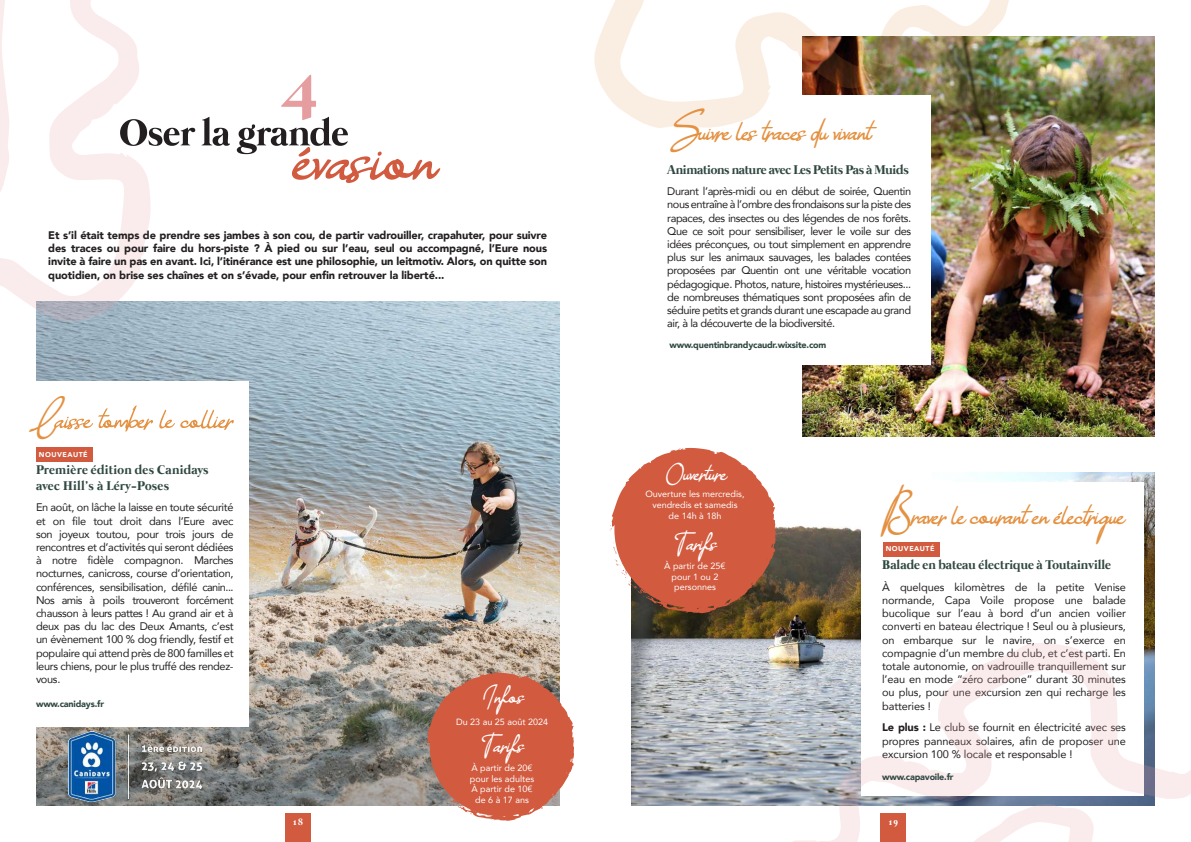
<style>
.page{position:relative;width:1191px;height:842px;background:#fff}
.page>*{position:absolute;margin:0;border:0;box-sizing:border-box;transform-origin:0 0}
.t1{font:700 67px "Mermaid";color:#e69da0}
.t2{font:44px "Photograph";color:#e49141}
.t3{font:32px "Photograph";letter-spacing:-.015em;color:#e49141}
.t4{font:25px/48.7px "Photograph";color:#fff}
.t5{font:700 13px/15.6px "Mermaid";letter-spacing:.02em;color:#304842}
.t6{font:700 13px "Mermaid";letter-spacing:-.02em;color:#304842}
.t7{font:700 13px "Mermaid";color:#304842}
.t8{font:11px/13.2px "Avenir";letter-spacing:-.03em;color:#231f20;text-align:justify}
.t9{font:900 11px/13.2px "Avenir";letter-spacing:-.01em;color:#231f20;text-align:justify}
.t10{font:700 10px "Mermaid";color:#fff}
.t11{font:9px/10.8px "Avenir";color:#fff;text-align:center}
.t12{font:900 9px "Avenir";letter-spacing:-.02em;color:#304842}
.t13{font:900 7px "Avenir";letter-spacing:.07em;color:#fff}
.s1{font-size:44px}
.s2{font-weight:900}
</style>
<div class="page">
<img style="left:802px;top:36px;width:353px;height:400px">
<img style="left:631px;top:473px;width:524px;height:333px">
<div style="left:648px;top:95px;width:282px;height:269px;background:#fff"></div>
<div style="left:861px;top:482px;width:283px;height:314px;background:#fff"></div>
<img style="left:152px;top:302px;width:407px;height:330px">
<svg style="left:0;top:0;width:152px;height:381px"></svg>
<svg style="left:120px;top:117px;width:320px;height:66px"></svg>
<svg style="left:36px;top:632px;width:523px;height:174px;background:#938e86"></svg>
<div style="left:0;top:381px;width:248px;height:346px;background:#fff"></div>
<div style="left:36px;top:447px;width:56px;height:14px;background:#d15a3f"></div>
<svg style="left:54px;top:405px;width:180px;height:26px"></svg>
<div style="left:883px;top:542px;width:56px;height:14px;background:#d15a3f"></div>
<img style="left:69px;top:731px;width:132px;height:70px">
<svg style="left:609px;top:448px;width:166px;height:165px"></svg>
<svg style="left:425px;top:673px;width:149px;height:148px;background:#ce735e"></svg>
<div style="left:285px;top:814px;width:25px;height:28px;background:#d15a3f"></div>
<svg style="left:687px;top:598px;width:504px;height:244px"></svg>
<img style="left:297px;top:0;width:822px;height:129px">
<h1 class="t1" style="left:281px;top:46px;width:38px">4</h1>
<p class="t9" style="left:48px;top:228px;width:500px">Et s’il était temps de prendre ses jambes à son cou, de partir vadrouiller, crapahuter, pour suivre des traces ou pour faire du hors-piste ? À pied ou sur l’eau, seul ou accompagné, l’Eure nous invite à faire un pas en avant. Ici, l’itinérance est une philosophie, un leitmotiv. Alors, on quitte son quotidien, on brise ses chaînes et on s’évade, pour enfin retrouver la liberté...</p>
<h2 class="t2" style="left:31px;top:388px;width:25px">L</h2>
<p class="t13" style="left:39px;top:448px;width:50px">NOUVEAUTÉ</p>
<p class="t5" style="left:36px;top:463px;width:174px">Première édition des Canidays avec Hill’s à Léry-Poses</p>
<p class="t8" style="left:36px;top:501px;width:199px">En août, on lâche la laisse en toute sécurité et on file tout droit dans l’Eure avec son joyeux toutou, pour trois jours de rencontres et d’activités qui seront dédiées à notre fidèle compagnon. Marches nocturnes, canicross, course d’orientation, conférences, sensibilisation, défilé canin...<br>Nos amis à poils trouveront forcément chausson à leurs pattes ! Au grand air et à deux pas du lac des Deux Amants, c’est un évènement 100 % dog friendly, festif et populaire qui attend près de 800 familles et leurs chiens, pour le plus truffé des rendez&shy;vous.</p>
<p class="t12" style="left:36px;top:696px;width:69px">www.canidays.fr</p>
<h3 class="t4" style="left:482px;top:670px;width:44px">Infos<br>Tarifs</h3>
<p class="t11" style="left:470px;top:762px;width:66px">À partir de 20€ pour les adultes<br>À partir de 10€ de 6 à 17 ans</p>
<p class="t11" style="left:456px;top:716px;width:94px">Du 23 au 25 août 2024</p>
<h3 class="t3" style="left:669px;top:111px;width:204px"><span class="s1">S</span> uivre les traces du vivant</h3>
<p class="t6" style="left:667px;top:162px;width:243px">Animations nature avec Les Petits Pas à Muids</p>
<p class="t8" style="left:667px;top:184px;width:245px">Durant l’après-midi ou en début de soirée, Quentin nous entraîne à l’ombre des frondaisons sur la piste des rapaces, des insectes ou des légendes de nos forêts.<br>Que ce soit pour sensibiliser, lever le voile sur des idées préconçues, ou tout simplement en apprendre plus sur les animaux sauvages, les balades contées proposées par Quentin ont une véritable vocation pédagogique. Photos, nature, histoires mystérieuses... de nombreuses thématiques sont proposées afin de séduire petits et grands durant une escapade au grand air, à la découverte de la biodiversité.</p>
<p class="t12" style="left:669px;top:337px;width:158px">www.quentinbrandycaudr.wixsite.com</p>
<h3 class="t4" style="left:665px;top:447px;width:63px">Ouverture</h3>
<p class="t11" style="left:645px;top:488px;width:101px">Ouverture les mercredis, vendredis et samedis<br>de 14h à 18h</p>
<h3 class="t4" style="left:675px;top:517px;width:44px">Tarifs</h3>
<p class="t11" style="left:664px;top:560px;width:63px">À partir de 25€ pour 1 ou 2 personnes</p>
<h3 class="t3" style="left:882px;top:494px;width:244px"><span class="s1">B</span> raver le courant en electrique</h3>
<p class="t7" style="left:882px;top:557px;width:231px">Balade en bateau électrique à Toutainville</p>
<p class="t8" style="left:882px;top:580px;width:245px">À quelques kilomètres de la petite Venise normande, Capa Voile propose une balade bucolique sur l’eau à bord d’un ancien voilier converti en bateau électrique ! Seul ou à plusieurs, on embarque sur le navire, on s’exerce en compagnie d’un membre du club, et c’est parti. En totale autonomie, on vadrouille tranquillement sur l’eau en mode “zéro carbone” durant 30 minutes ou plus, pour une excursion zen qui recharge les batteries !</p>
<p class="t8" style="left:882px;top:720px;width:245px"><span class="s2">Le plus :</span> Le club se fournit en électricité avec ses propres panneaux solaires, afin de proposer une excursion 100 % locale et responsable !</p>
<p class="t13" style="left:885px;top:543px;width:50px">NOUVEAUTÉ</p>
<p class="t12" style="left:882px;top:769px;width:73px">www.capavoile.fr</p>
<p class="t10" style="left:292px;top:816px;width:12px">18</p>
<p class="t10" style="left:887px;top:816px;width:12px">19</p>
</div>
